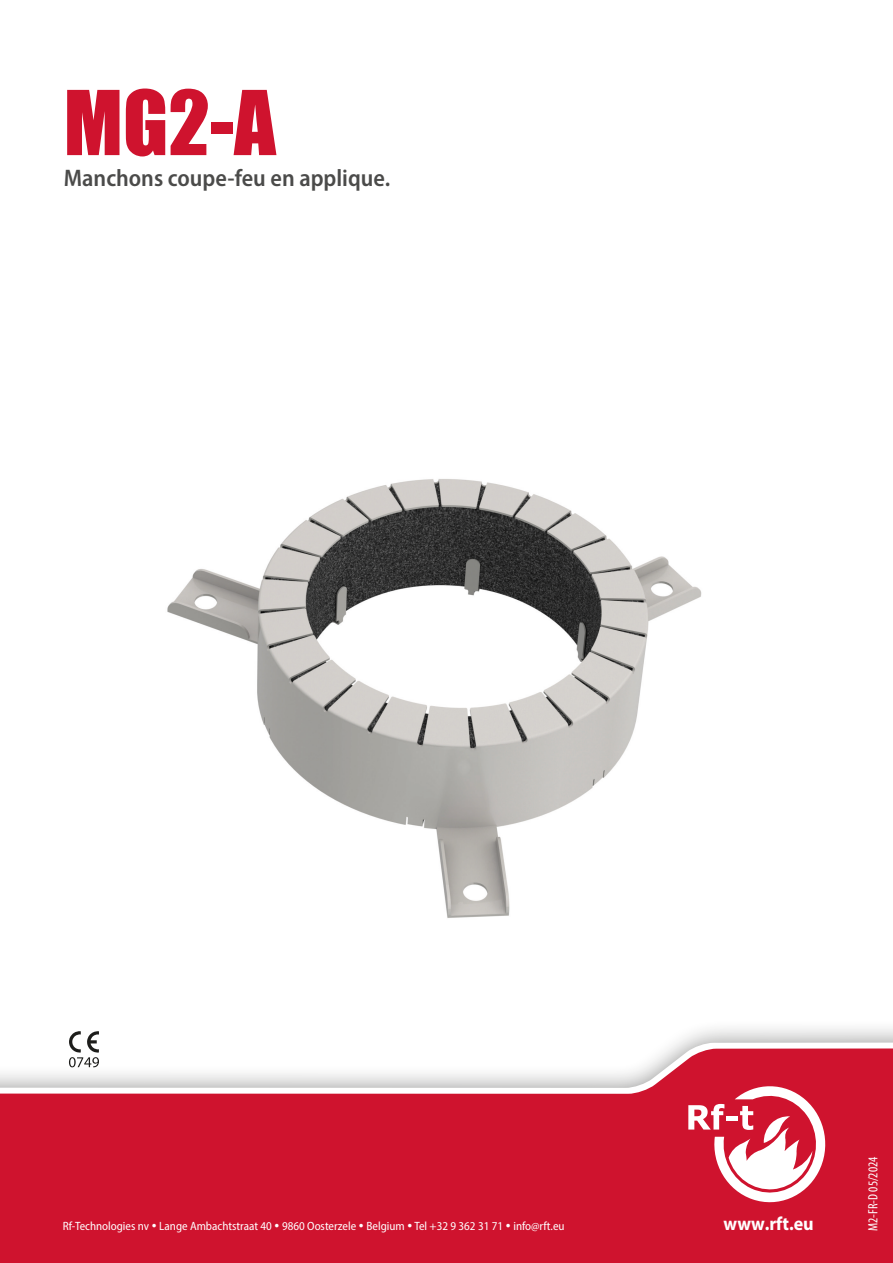
<style>
.page{position:relative;width:893px;height:1263px;background:#fff}
.page>*{position:absolute;margin:0;border:0;box-sizing:border-box;transform-origin:0 0}
.t1{font:82.5px "Impact";color:#cf132e}
.t2{font:600 semi-condensed 24px "Myriad Pro";color:#4b4b4a}
.t3{font:700 18.9px "Myriad Pro";color:#fff;scale:.96 1}
.t4{font:condensed 13.5px "Myriad Pro";color:#fff}
.t5{font:semi-condensed 12px "Myriad Pro";color:#fff}
</style>
<div class="page">
<div style="left:0;top:1019px;width:893px;height:244px;background:#1d1d1b;opacity:.5"></div>
<svg style="left:0;top:1042px;width:893px;height:6px"></svg>
<svg style="left:0;top:1048px;width:893px;height:215px;background:#d53a50"></svg>
<svg style="left:688px;top:1082px;width:143px;height:126px"></svg>
<img style="left:167px;top:479px;width:535px;height:439px">
<svg style="left:69px;top:1031px;width:30px;height:36px"></svg>
<h1 class="t1" style="left:64px;top:59px;width:214px">MG2-A</h1>
<h2 class="t2" style="left:64px;top:163px;width:328px">Manchons coupe-feu en applique.</h2>
<p class="t5" style="left:63px;top:1218px;width:503px">Rf-Technologies nv • Lange Ambachtstraat 40 • 9860 Oosterzele • Belgium • Tel +32 9 362 31 71 • info@rft.eu</p>
<h3 class="t3" style="left:724px;top:1211px;width:95px">www.rft.eu</h3>
<p class="t4" style="left:865px;top:1231px;width:75px;rotate:-90deg">M2-FR-D 05/2024</p>
</div>
